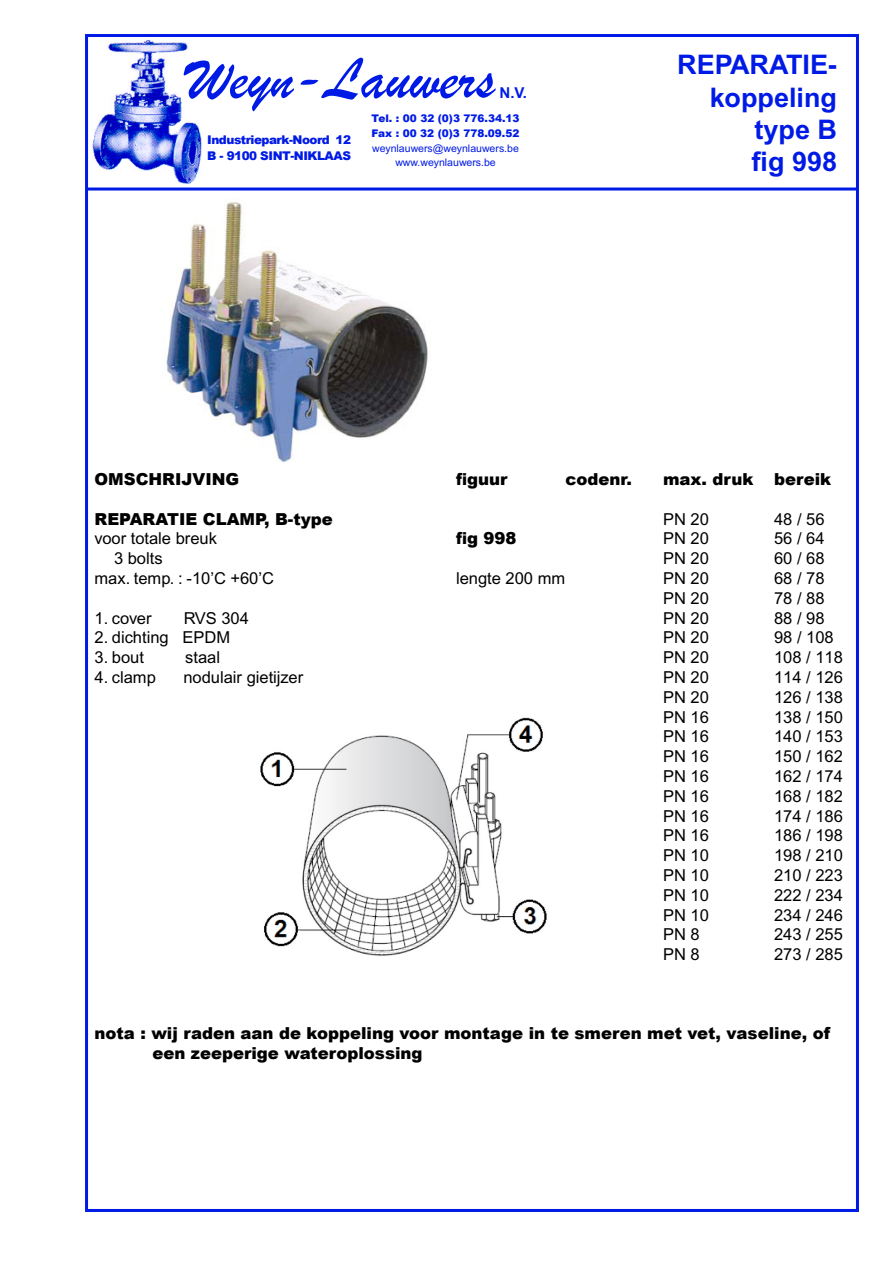
<style>
.page{position:relative;width:893px;height:1263px;background:#fff}
.page>*{position:absolute;margin:0;border:0;box-sizing:border-box;transform-origin:0 0}
.t1{font:61.5px "Brush Script";color:#001ae6}
.t2{font:700 27px/32.4px "Arial";color:#001ae6;text-align:right}
.t3{font:16.5px "Arial";color:#000}
.t4{font:900 16.5px/19.8px "Arial";color:#000}
.t5{font:700 15px "Arial";color:#001ae6}
.t6{font:900 12px/16.5px "Arial";letter-spacing:-.04em;color:#001ae6}
.t7{font:900 10.5px/15px "Arial";color:#001ae6;text-align:justify}
.t8{font:10.5px "Arial";letter-spacing:.005em;color:#001ae6}
.s1{font-weight:400}
</style>
<div class="page">
<img style="left:166px;top:202px;width:262px;height:260px">
<img style="left:260px;top:717px;width:287px;height:239px">
<img style="left:89px;top:39px;width:117px;height:149px">
<hr style="left:88px;top:188px;width:771px;height:2px;background:#001ae6">
<p class="t1" style="left:186px;top:41px;width:310px">Weyn-Lauwers</p>
<p class="t5" style="left:499px;top:84px;width:29px">N.V.</p>
<p class="t6" style="left:207px;top:131px;width:145px">Industriepark-Noord 12<br>B - 9100 SINT-NIKLAAS</p>
<p class="t7" style="left:371px;top:111px;width:150px">Tel. : 00 32 (0)3 776.34.13<br>Fax : 00 32 (0)3 778.09.52 <span class="s1">weynlauwers@weynlauwers.be</span></p>
<p class="t8" style="left:395px;top:156px;width:102px">www.weynlauwers.be</p>
<p class="t2" style="left:677px;top:49px;width:161px">REPARATIE&shy;koppeling type B<br>fig 998</p>
<p class="t4" style="left:94px;top:469px;width:146px">OMSCHRIJVING</p>
<p class="t4" style="left:456px;top:469px;width:53px">figuur</p>
<p class="t4" style="left:566px;top:469px;width:68px">codenr.</p>
<p class="t4" style="left:663px;top:469px;width:170px">max. druk bereik</p>
<p class="t4" style="left:94px;top:508px;width:240px">REPARATIE CLAMP, B-type</p>
<p class="t3" style="left:663px;top:509px;width:47px">PN 20</p>
<p class="t3" style="left:774px;top:509px;width:52px">48 / 56</p>
<p class="t3" style="left:94px;top:529px;width:124px">voor totale breuk</p>
<p class="t4" style="left:456px;top:528px;width:62px">fig 998</p>
<p class="t3" style="left:663px;top:529px;width:47px">PN 20</p>
<p class="t3" style="left:774px;top:529px;width:52px">56 / 64</p>
<p class="t3" style="left:114px;top:549px;width:50px">3 bolts</p>
<p class="t3" style="left:663px;top:549px;width:47px">PN 20</p>
<p class="t3" style="left:774px;top:549px;width:52px">60 / 68</p>
<p class="t3" style="left:94px;top:569px;width:181px">max. temp. : -10’C +60’C</p>
<p class="t3" style="left:456px;top:569px;width:111px">lengte 200 mm</p>
<p class="t3" style="left:663px;top:569px;width:47px">PN 20</p>
<p class="t3" style="left:774px;top:569px;width:52px">68 / 78</p>
<p class="t3" style="left:663px;top:588px;width:47px">PN 20</p>
<p class="t3" style="left:774px;top:588px;width:52px">78 / 88</p>
<p class="t3" style="left:94px;top:608px;width:59px">1. cover</p>
<p class="t3" style="left:184px;top:608px;width:67px">RVS 304</p>
<p class="t3" style="left:663px;top:608px;width:47px">PN 20</p>
<p class="t3" style="left:774px;top:608px;width:52px">88 / 98</p>
<p class="t3" style="left:94px;top:628px;width:137px">2. dichting EPDM</p>
<p class="t3" style="left:663px;top:628px;width:47px">PN 20</p>
<p class="t3" style="left:774px;top:628px;width:61px">98 / 108</p>
<p class="t3" style="left:94px;top:648px;width:51px">3. bout</p>
<p class="t3" style="left:185px;top:648px;width:36px">staal</p>
<p class="t3" style="left:663px;top:648px;width:47px">PN 20</p>
<p class="t3" style="left:774px;top:648px;width:70px">108 / 118</p>
<p class="t3" style="left:94px;top:668px;width:63px">4. clamp</p>
<p class="t3" style="left:183px;top:668px;width:121px">nodulair gietijzer</p>
<p class="t3" style="left:663px;top:668px;width:47px">PN 20</p>
<p class="t3" style="left:774px;top:668px;width:70px">114 / 126</p>
<p class="t3" style="left:663px;top:687px;width:47px">PN 20</p>
<p class="t3" style="left:774px;top:687px;width:70px">126 / 138</p>
<p class="t3" style="left:663px;top:707px;width:47px">PN 16</p>
<p class="t3" style="left:774px;top:707px;width:70px">138 / 150</p>
<p class="t3" style="left:663px;top:727px;width:47px">PN 16</p>
<p class="t3" style="left:774px;top:727px;width:70px">140 / 153</p>
<p class="t3" style="left:663px;top:747px;width:47px">PN 16</p>
<p class="t3" style="left:774px;top:747px;width:70px">150 / 162</p>
<p class="t3" style="left:663px;top:767px;width:47px">PN 16</p>
<p class="t3" style="left:774px;top:767px;width:70px">162 / 174</p>
<p class="t3" style="left:663px;top:786px;width:47px">PN 16</p>
<p class="t3" style="left:774px;top:786px;width:70px">168 / 182</p>
<p class="t3" style="left:663px;top:806px;width:47px">PN 16</p>
<p class="t3" style="left:774px;top:806px;width:70px">174 / 186</p>
<p class="t3" style="left:663px;top:826px;width:47px">PN 16</p>
<p class="t3" style="left:774px;top:826px;width:70px">186 / 198</p>
<p class="t3" style="left:663px;top:846px;width:47px">PN 10</p>
<p class="t3" style="left:774px;top:846px;width:70px">198 / 210</p>
<p class="t3" style="left:663px;top:866px;width:47px">PN 10</p>
<p class="t3" style="left:774px;top:866px;width:70px">210 / 223</p>
<p class="t3" style="left:663px;top:885px;width:47px">PN 10</p>
<p class="t3" style="left:774px;top:885px;width:70px">222 / 234</p>
<p class="t3" style="left:663px;top:905px;width:47px">PN 10</p>
<p class="t3" style="left:774px;top:905px;width:70px">234 / 246</p>
<p class="t3" style="left:663px;top:925px;width:38px">PN 8</p>
<p class="t3" style="left:774px;top:925px;width:70px">243 / 255</p>
<p class="t3" style="left:663px;top:945px;width:38px">PN 8</p>
<p class="t3" style="left:774px;top:945px;width:70px">273 / 285</p>
<p class="t4" style="left:152px;top:1023px;width:679px;text-indent:-58px">nota : wij raden aan de koppeling voor montage in te smeren met vet, vaseline, of een zeeperige wateroplossing</p>
</div>
